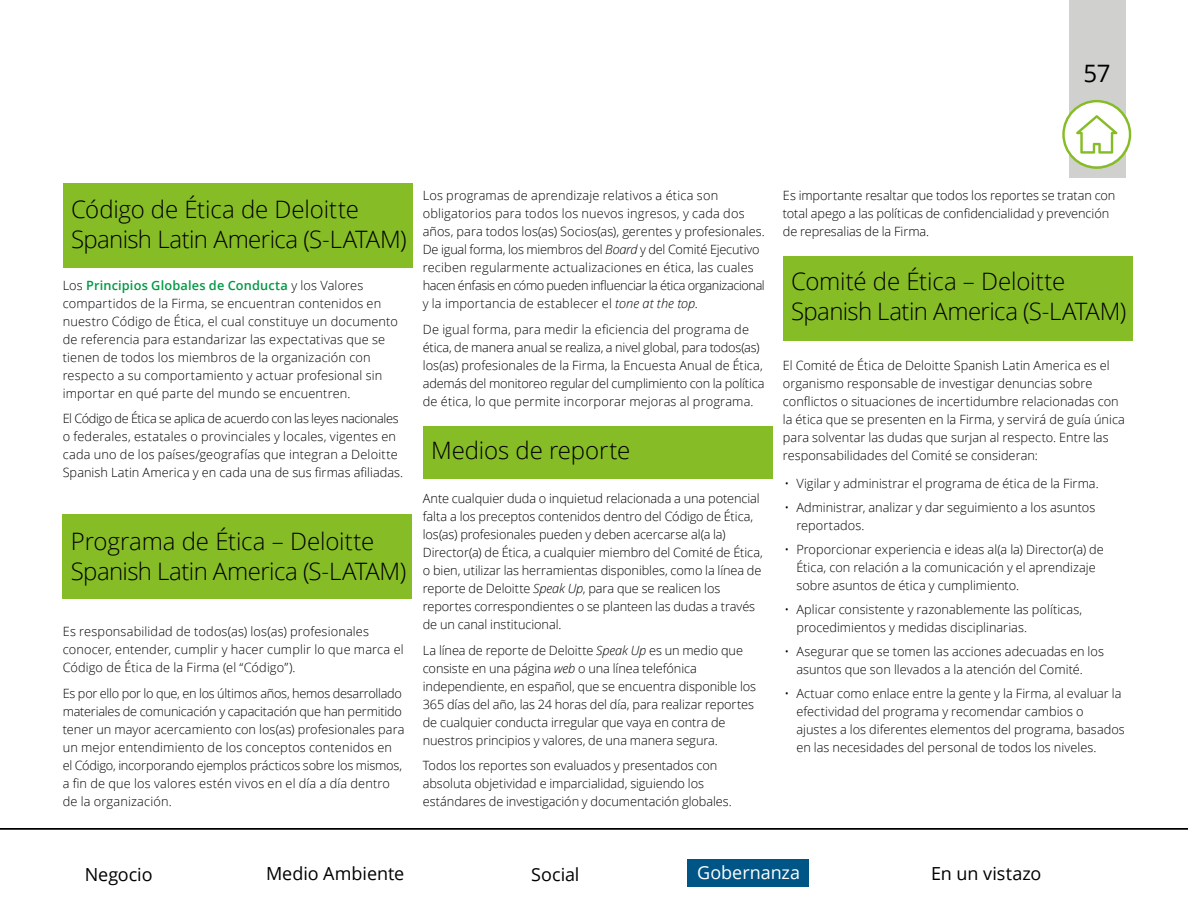
<style>
.page{position:relative;width:1188px;height:918px;background:#fff}
.page>*{position:absolute;margin:0;border:0;box-sizing:border-box;transform-origin:0 0}
.t1{font:300 24px/30px "Open Sans";letter-spacing:-.01em;color:#000}
.t2{font:24px "Open Sans";color:#000}
.t3{font:18px "Open Sans";letter-spacing:-.005em;color:#000}
.t4{font:18px "Open Sans";letter-spacing:-.005em;color:#fff}
.t5{font:300 12.75px/18px "Open Sans";color:#000}
.s1{font-weight:600;color:#009a44}
.s2{font-style:italic}
</style>
<div class="page">
<div style="left:1069px;top:0;width:56px;height:178px;background:#d0d0ce"></div>
<hr style="left:0;top:828px;width:1188px;height:2px;background:#000">
<div style="left:687px;top:859px;width:122px;height:28px;background:#005587"></div>
<svg style="left:1062px;top:100px;width:69px;height:69px"></svg>
<div style="left:63px;top:184px;width:349px;height:84px;background:#86bc25"></div>
<div style="left:783px;top:256px;width:349px;height:85px;background:#86bc25"></div>
<div style="left:423px;top:427px;width:349px;height:52px;background:#86bc25"></div>
<div style="left:63px;top:514px;width:349px;height:85px;background:#86bc25"></div>
<h1 class="t2" style="left:1083px;top:57px;width:29px">57</h1>
<h1 class="t1" style="left:71px;top:193px;width:337px">Código de Ética de Deloitte<br>Spanish Latin America (S-LATAM)</h1>
<p class="t5" style="left:63px;top:276px;width:337px">Los <span class="s1">Principios Globales de Conducta</span> y los Valores compartidos de la Firma, se encuentran contenidos en nuestro Código de Ética, el cual constituye un documento de referencia para estandarizar las expectativas que se tienen de todos los miembros de la organización con respecto a su comportamiento y actuar profesional sin importar en qué parte del mundo se encuentren.</p>
<p class="t5" style="left:63px;top:410px;width:342px">El Código de Ética se aplica de acuerdo con las leyes nacionales o federales, estatales o provinciales y locales, vigentes en cada uno de los países/geografías que integran a Deloitte Spanish Latin America y en cada una de sus firmas afiliadas.</p>
<h1 class="t1" style="left:71px;top:525px;width:337px">Programa de Ética – Deloitte<br>Spanish Latin America (S-LATAM)</h1>
<p class="t5" style="left:63px;top:623px;width:343px">Es responsabilidad de todos(as) los(as) profesionales conocer, entender, cumplir y hacer cumplir lo que marca el<br>Código de Ética de la Firma (el “Código”).</p>
<p class="t5" style="left:63px;top:684px;width:343px">Es por ello por lo que, en los últimos años, hemos desarrollado materiales de comunicación y capacitación que han permitido tener un mayor acercamiento con los(as) profesionales para un mejor entendimiento de los conceptos contenidos en el Código, incorporando ejemplos prácticos sobre los mismos, a fin de que los valores estén vivos en el día a día dentro de la organización.</p>
<p class="t5" style="left:423px;top:186px;width:344px">Los programas de aprendizaje relativos a ética son obligatorios para todos los nuevos ingresos, y cada dos años, para todos los(as) Socios(as), gerentes y profesionales.<br>De igual forma, los miembros del <span class="s2">Board</span> y del Comité Ejecutivo reciben regularmente actualizaciones en ética, las cuales hacen énfasis en cómo pueden influenciar la ética organizacional y la importancia de establecer el <span class="s2">tone at the top</span>.</p>
<p class="t5" style="left:423px;top:320px;width:343px">De igual forma, para medir la eficiencia del programa de ética, de manera anual se realiza, a nivel global, para todos(as) los(as) profesionales de la Firma, la Encuesta Anual de Ética, además del monitoreo regular del cumplimiento con la política de ética, lo que permite incorporar mejoras al programa.</p>
<h1 class="t1" style="left:431px;top:435px;width:201px">Medios de reporte</h1>
<p class="t5" style="left:423px;top:489px;width:342px">Ante cualquier duda o inquietud relacionada a una potencial falta a los preceptos contenidos dentro del Código de Ética, los(as) profesionales pueden y deben acercarse al(a la)<br>Director(a) de Ética, a cualquier miembro del Comité de Ética, o bien, utilizar las herramientas disponibles, como la línea de reporte de Deloitte <span class="s2">Speak Up</span>, para que se realicen los reportes correspondientes o se planteen las dudas a través de un canal institucional.</p>
<p class="t5" style="left:423px;top:641px;width:335px">La línea de reporte de Deloitte <span class="s2">Speak Up</span> es un medio que consiste en una página <span class="s2">web</span> o una línea telefónica independiente, en español, que se encuentra disponible los 365 días del año, las 24 horas del día, para realizar reportes de cualquier conducta irregular que vaya en contra de nuestros principios y valores, de una manera segura.</p>
<p class="t5" style="left:423px;top:756px;width:311px">Todos los reportes son evaluados y presentados con absoluta objetividad e imparcialidad, siguiendo los estándares de investigación y documentación globales.</p>
<p class="t5" style="left:783px;top:186px;width:334px">Es importante resaltar que todos los reportes se tratan con total apego a las políticas de confidencialidad y prevención de represalias de la Firma.</p>
<h1 class="t1" style="left:791px;top:266px;width:337px">Comité de Ética – Deloitte<br>Spanish Latin America (S-LATAM)</h1>
<p class="t5" style="left:783px;top:356px;width:344px">El Comité de Ética de Deloitte Spanish Latin America es el organismo responsable de investigar denuncias sobre conflictos o situaciones de incertidumbre relacionadas con la ética que se presenten en la Firma, y servirá de guía única para solventar las dudas que surjan al respecto. Entre las responsabilidades del Comité se consideran:</p>
<p class="t5" style="left:784px;top:474px;width:316px">• Vigilar y administrar el programa de ética de la Firma.</p>
<p class="t5" style="left:796px;top:498px;width:300px;text-indent:-12px">• Administrar, analizar y dar seguimiento a los asuntos reportados.</p>
<p class="t5" style="left:796px;top:540px;width:309px;text-indent:-12px">• Proporcionar experiencia e ideas al(a la) Director(a) de<br>Ética, con relación a la comunicación y el aprendizaje sobre asuntos de ética y cumplimiento.</p>
<p class="t5" style="left:796px;top:600px;width:287px;text-indent:-12px">• Aplicar consistente y razonablemente las políticas, procedimientos y medidas disciplinarias.</p>
<p class="t5" style="left:796px;top:642px;width:309px;text-indent:-12px">• Asegurar que se tomen las acciones adecuadas en los asuntos que son llevados a la atención del Comité.</p>
<p class="t5" style="left:796px;top:684px;width:330px;text-indent:-12px">• Actuar como enlace entre la gente y la Firma, al evaluar la efectividad del programa y recomendar cambios o ajustes a los diferentes elementos del programa, basados en las necesidades del personal de todos los niveles.</p>
<h2 class="t3" style="left:85px;top:862px;width:69px">Negocio</h2>
<h2 class="t3" style="left:266px;top:862px;width:140px">Medio Ambiente</h2>
<h2 class="t3" style="left:531px;top:862px;width:50px">Social</h2>
<h2 class="t4" style="left:697px;top:860px;width:104px">Gobernanza</h2>
<h2 class="t3" style="left:931px;top:861px;width:112px">En un vistazo</h2>
</div>
